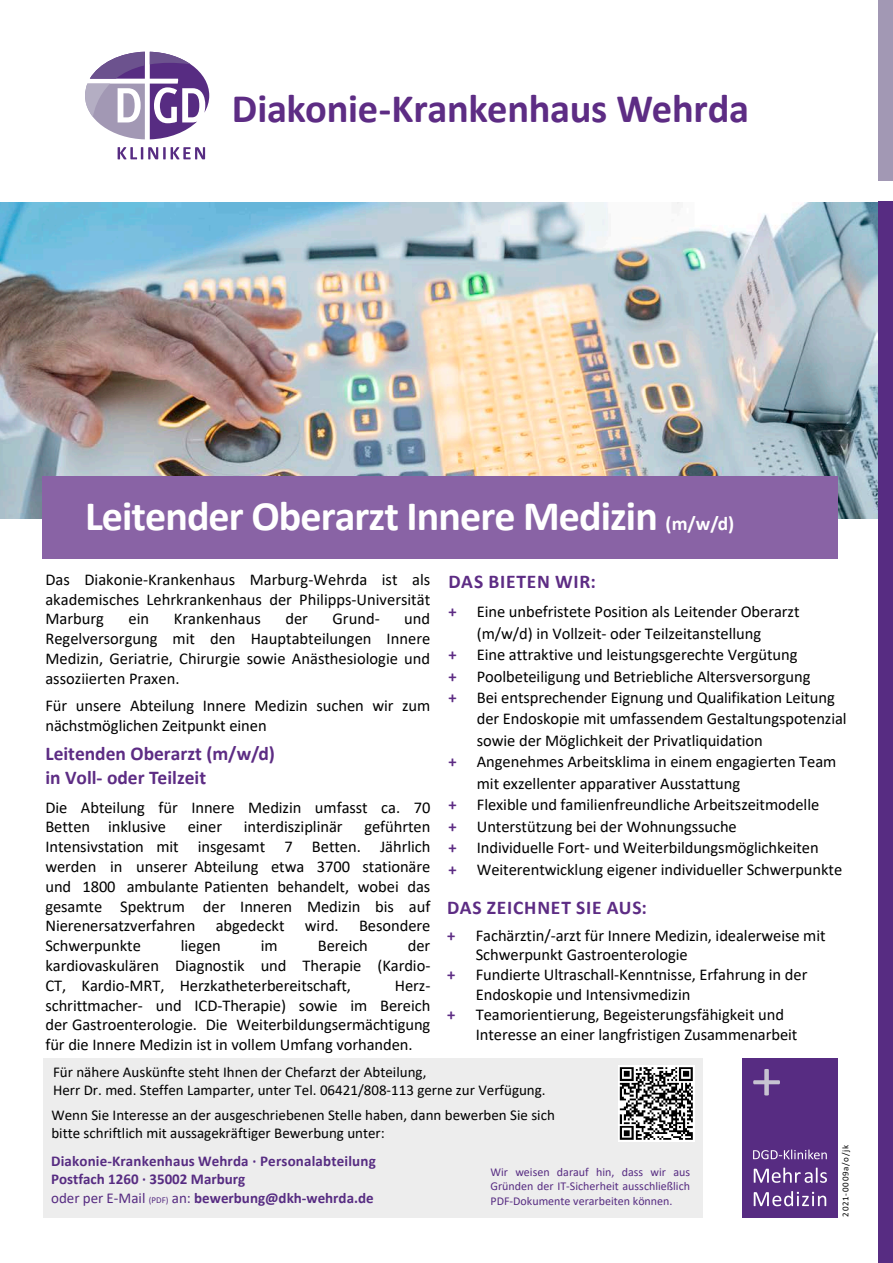
<style>
.page{position:relative;width:893px;height:1263px;background:#fff}
.page>*{position:absolute;margin:0;border:0;box-sizing:border-box;transform-origin:0 0}
.t1{font:700 42px "Calibri";letter-spacing:-.02em;color:#fff}
.t2{font:700 40.5px "Calibri";letter-spacing:-.01em;color:#5d2c84}
.t3{font:700 19.5px/23.4px "Calibri";color:#5d2c84}
.t4{font:700 19.5px "Calibri";letter-spacing:.04em;color:#5d2c84}
.t5{font:700 19.5px "Calibri";letter-spacing:.035em;color:#5d2c84}
.t6{font:16.5px/19.8px "Calibri";letter-spacing:-.005em;color:#000;text-align:justify}
.t7{font:15px/18px "Calibri";color:#000}
.t8{font:700 15px/18.6px "Calibri";color:#572c82}
.t9{font:12px/14.9px "Calibri";color:#572c82;text-align:justify}
.t10{font:9px "Calibri";letter-spacing:.08em;color:#000}
.s1{font-size:19.5px}
.s2{font-weight:700;color:#5d2c84}
.s3{font-style:inherit}
.s4{font-weight:400}
.s5{font-weight:400;font-size:9px}
</style>
<div class="page">
<img style="left:0;top:202px;width:878px;height:317px">
<svg style="left:118px;top:147px;width:87px;height:12px"></svg>
<svg style="left:85px;top:52px;width:124px;height:87px"></svg>
<div style="left:878px;top:202px;width:15px;height:1061px;background:#572c82"></div>
<div style="left:878px;top:0;width:15px;height:181px;background:#a298b4"></div>
<div style="left:43px;top:477px;width:795px;height:82px;background:#8963a5"></div>
<div style="left:43px;top:1058px;width:659px;height:159px;background:#ededed"></div>
<div style="left:742px;top:1058px;width:96px;height:159px;background:#572c82"></div>
<svg style="left:753px;top:1069px;width:27px;height:26px"></svg>
<svg style="left:754px;top:1191px;width:72px;height:15px"></svg>
<svg style="left:754px;top:1167px;width:73px;height:16px"></svg>
<svg style="left:753px;top:1149px;width:74px;height:10px"></svg>
<img style="left:619px;top:1066px;width:75px;height:75px">
<h2 class="t2" style="left:232px;top:82px;width:519px">Diakonie-Krankenhaus Wehrda</h2>
<h1 class="t1" style="left:85px;top:489px;width:651px">Leitender Oberarzt Innere Medizin <span class="s1">(m/w/d)</span></h1>
<p class="t6" style="left:45px;top:569px;width:386px">Das Diakonie-Krankenhaus Marburg-Wehrda ist als akademisches Lehrkrankenhaus der Philipps-Universität Marburg</p>
<p class="t6" style="left:129px;top:609px;width:22px">ein</p>
<p class="t6" style="left:174px;top:609px;width:88px">Krankenhaus</p>
<p class="t6" style="left:285px;top:609px;width:24px">der</p>
<p class="t6" style="left:333px;top:609px;width:49px">Grund-</p>
<p class="t6" style="left:45px;top:609px;width:386px;text-indent:359px">und Regelversorgung mit den Hauptabteilungen Innere Medizin, Geriatrie, Chirurgie sowie Anästhesiologie und assoziierten Praxen.</p>
<p class="t6" style="left:45px;top:695px;width:386px">Für unsere Abteilung Innere Medizin suchen wir zum nächstmöglichen Zeitpunkt einen</p>
<p class="t3" style="left:45px;top:742px;width:231px">Leitenden Oberarzt (m/w/d) in Voll- oder Teilzeit</p>
<p class="t6" style="left:45px;top:797px;width:386px">Die Abteilung für Innere Medizin umfasst ca. 70<br>Betten inklusive</p>
<p class="t6" style="left:45px;top:816px;width:386px;text-indent:319px">geführten Intensivstation mit insgesamt 7 Betten. Jährlich werden in unserer Abteilung etwa 3700 stationäre und 1800 ambulante Patienten behandelt, wobei das gesamte Spektrum der Inneren Medizin bis auf Nierenersatzverfahren abgedeckt wird. Besondere Schwerpunkte</p>
<p class="t6" style="left:188px;top:816px;width:36px">einer</p>
<p class="t6" style="left:244px;top:816px;width:100px">interdisziplinär</p>
<p class="t6" style="left:181px;top:935px;width:42px">liegen</p>
<p class="t6" style="left:261px;top:935px;width:18px">im</p>
<p class="t6" style="left:318px;top:935px;width:52px">Bereich</p>
<p class="t6" style="left:45px;top:935px;width:386px;text-indent:362px">der kardiovaskulären Diagnostik und Therapie (Kardio-CT, Kardio-MRT, Herzkatheterbereitschaft,</p>
<p class="t6" style="left:45px;top:975px;width:386px;text-indent:349px">Herz&shy;schrittmacher- und ICD-Therapie) sowie im Bereich der Gastroenterologie. Die Weiterbildungsermächtigung für die Innere Medizin ist in vollem Umfang vorhanden.</p>
<p class="t5" style="left:448px;top:569px;width:149px">DAS BIETEN WIR:</p>
<p class="t6" style="left:448px;top:601px;width:353px"><span class="s2">+</span> Eine unbefristete Position als Leitender Oberarzt</p>
<p class="t6" style="left:477px;top:623px;width:286px">(m/w/d) in Vollzeit- oder Teilzeitanstellung</p>
<p class="t6" style="left:448px;top:644px;width:351px"><span class="s2">+</span> Eine attraktive und leistungsgerechte Vergütung</p>
<p class="t6" style="left:448px;top:666px;width:364px"><span class="s2">+</span> Poolbeteiligung und Betriebliche Altersversorgung</p>
<p class="t6" style="left:448px;top:687px;width:388px"><span class="s2">+</span> Bei entsprechender Eignung und Qualifikation Leitung</p>
<p class="t6" style="left:477px;top:709px;width:371px">der Endoskopie mit umfassendem Gestaltungspotenzial</p>
<p class="t6" style="left:477px;top:730px;width:288px">sowie der Möglichkeit der Privatliquidation</p>
<p class="t6" style="left:448px;top:751px;width:389px"><span class="s2">+</span> Angenehmes Arbeitsklima in einem engagierten Team</p>
<p class="t6" style="left:477px;top:773px;width:265px">mit exzellenter apparativer Ausstattung</p>
<p class="t6" style="left:448px;top:794px;width:372px"><span class="s2">+</span> Flexible und familienfreundliche Arbeitszeitmodelle</p>
<p class="t6" style="left:448px;top:816px;width:290px"><span class="s2">+</span> Unterstützung bei der Wohnungssuche</p>
<p class="t6" style="left:448px;top:837px;width:372px"><span class="s2">+</span> Individuelle Fort- und Weiterbildungsmöglichkeiten</p>
<p class="t6" style="left:448px;top:859px;width:395px"><span class="s2">+</span> Weiterentwicklung eigener individueller Schwerpunkte</p>
<p class="t4" style="left:447px;top:895px;width:201px">DAS ZEICHNET SIE AUS:</p>
<p class="t6" style="left:447px;top:925px;width:380px"><span class="s2">+</span> Fachärztin/-arzt für Innere Medizin, idealerweise mit</p>
<p class="t6" style="left:476px;top:944px;width:213px">Schwerpunkt Gastroenterologie</p>
<p class="t6" style="left:447px;top:964px;width:362px"><span class="s2">+</span> Fundierte Ultraschall-Kenntnisse, Erfahrung in der</p>
<p class="t6" style="left:476px;top:984px;width:216px">Endoskopie und Intensivmedizin</p>
<p class="t6" style="left:447px;top:1004px;width:338px"><span class="s2">+</span> Teamorientierung, Begeisterungsfähigkeit und</p>
<p class="t6" style="left:476px;top:1024px;width:323px">Interesse an einer langfristigen Zusammenarbeit</p>
<p class="t7" style="left:53px;top:1063px;width:494px">Für nähere Auskünfte steht Ihnen der Chefarzt der Abteilung,<br>Herr Dr. med. Steffen Lamparter, unter Tel. 06421/808-113 gerne zur Verfügung.</p>
<p class="t7" style="left:51px;top:1105px;width:505px">Wenn Sie Interesse an der ausgeschriebenen Stelle haben, dann bewerben Sie sich bitte schriftlich mit aussagekräftiger Bewerbung unter:</p>
<p class="t8" style="left:51px;top:1151px;width:326px">Diakonie-Krankenhaus Wehrda <span class="s3">· Personalabteilung<br></span>Postfach 1260 · 35002 Marburg<br><span class="s4">oder per E-Mail</span> <span class="s5">(PDF)</span> <span class="s4">an:</span> bewerbung@dkh-wehrda.de</p>
<p class="t10" style="left:839px;top:1217px;width:73px;rotate:-90deg">2021-0009a/o/jk</p>
<p class="t9" style="left:490px;top:1164px;width:201px">Wir weisen darauf hin, dass wir aus Gründen der IT-Sicherheit ausschließlich PDF-Dokumente verarbeiten können.</p>
</div>
